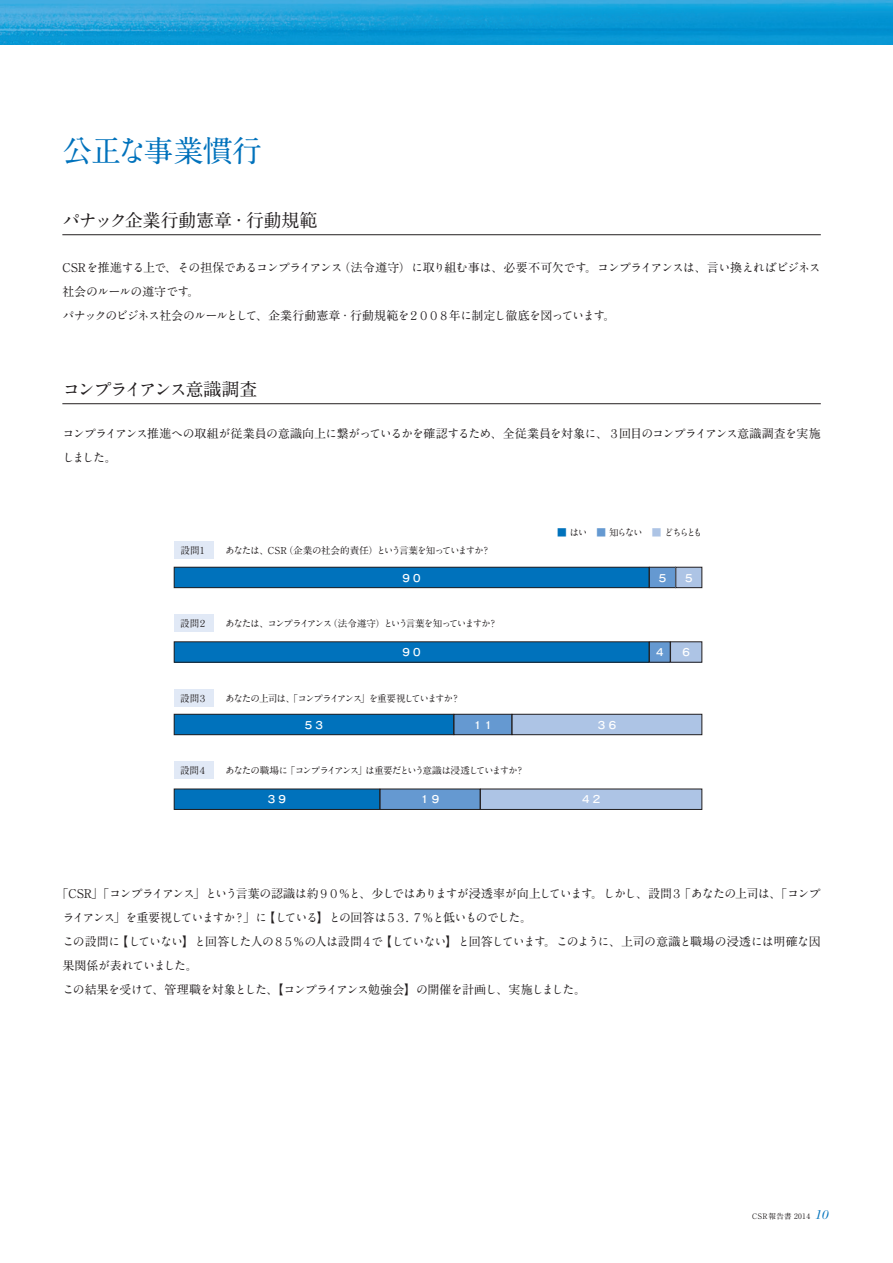
<style>
.page{position:relative;width:893px;height:1263px;background:#fff}
.page>*{position:absolute;margin:0;border:0;box-sizing:border-box;transform-origin:0 0}
.t1{font:700 30px "A1 Mincho Std";letter-spacing:-.035em;color:#0072bc}
.t2{font:700 18px "A1 Mincho Std";letter-spacing:-.015em;color:#231f20}
.t3{font:700 18px "A1 Mincho Std";letter-spacing:-.11em;color:#231f20}
.t4{font:italic 13.5px "Bodoni";color:#0072bc}
.t5{font:700 12px/24px "A1 Mincho Std";letter-spacing:-.075em;color:#231f20}
.t6{font:700 10.8px "Futo Go B101 Pro";color:#fff}
.t7{font:700 9.6px "A1 Mincho Std";letter-spacing:-.13em;color:#231f20}
.t8{font:700 9.6px "A1 Mincho Std";letter-spacing:-.1em;color:#231f20}
.t9{font:700 9.6px "A1 Mincho Std";letter-spacing:-.175em;color:#231f20}
.t10{font:700 7.5px "A1 Mincho Std";letter-spacing:.05em;color:#231f20}
.s1{color:#0072bc}
.s2{color:#6599d1}
.s3{color:#adc4e5}
</style>
<div class="page">
<img style="left:0;top:0;width:893px;height:45px">
<hr style="left:62px;top:234px;width:759px;height:1px;background:#231f20">
<hr style="left:62px;top:403px;width:759px;height:1px;background:#231f20">
<div style="left:174px;top:541px;width:39px;height:18px;background:#e1e9f6"></div>
<div style="left:174px;top:567px;width:475px;height:21px;background:#0072bc"></div>
<div style="left:174px;top:567px;width:475px;height:21px;border:1px solid #231f20"></div>
<div style="left:649px;top:567px;width:26px;height:21px;background:#6599d1"></div>
<div style="left:649px;top:567px;width:27px;height:21px;border:1px solid #231f20"></div>
<div style="left:676px;top:567px;width:26px;height:21px;background:#adc4e5"></div>
<div style="left:676px;top:567px;width:26px;height:21px;border:1px solid #231f20"></div>
<div style="left:174px;top:614px;width:39px;height:18px;background:#e1e9f6"></div>
<div style="left:174px;top:642px;width:475px;height:20px;background:#0072bc"></div>
<div style="left:649px;top:642px;width:21px;height:20px;background:#6599d1"></div>
<div style="left:670px;top:642px;width:32px;height:20px;background:#adc4e5"></div>
<div style="left:174px;top:689px;width:39px;height:18px;background:#e1e9f6"></div>
<div style="left:174px;top:714px;width:280px;height:21px;background:#0072bc"></div>
<div style="left:174px;top:714px;width:280px;height:21px;border:1px solid #231f20"></div>
<div style="left:454px;top:714px;width:58px;height:21px;background:#6599d1"></div>
<div style="left:454px;top:714px;width:58px;height:21px;border:1px solid #231f20"></div>
<div style="left:512px;top:714px;width:190px;height:21px;background:#adc4e5"></div>
<div style="left:512px;top:714px;width:190px;height:21px;border:1px solid #231f20"></div>
<div style="left:174px;top:761px;width:39px;height:18px;background:#e1e9f6"></div>
<div style="left:174px;top:789px;width:206px;height:20px;background:#0072bc"></div>
<div style="left:174px;top:789px;width:206px;height:21px;border:1px solid #231f20"></div>
<div style="left:380px;top:789px;width:100px;height:20px;background:#6599d1"></div>
<div style="left:380px;top:789px;width:100px;height:21px;border:1px solid #231f20"></div>
<div style="left:480px;top:789px;width:222px;height:20px;background:#adc4e5"></div>
<div style="left:480px;top:789px;width:222px;height:21px;border:1px solid #231f20"></div>
<h1 class="t1" style="left:62px;top:127px;width:201px">公正な事業慣行</h1>
<h2 class="t2" style="left:62px;top:206px;width:257px">パナック企業行動憲章･行動規範</h2>
<p class="t5" style="left:62px;top:254px;width:760px">CSRを推進する上で、その担保であるコンプライアンス（法令遵守）に取り組む事は、必要不可欠です。コンプライアンスは、言い換えればビジネス社会のルールの遵守です。<br>パナックのビジネス社会のルールとして、企業行動憲章・行動規範を２００８年に制定し徹底を図っています。</p>
<h2 class="t3" style="left:62px;top:375px;width:197px">コンプライアンス意識調査</h2>
<p class="t5" style="left:62px;top:420px;width:760px">コンプライアンス推進への取組が従業員の意識向上に繋がっているかを確認するため、全従業員を対象に、３回目のコンプライアンス意識調査を実施しました。</p>
<p class="t9" style="left:557px;top:524px;width:147px"><span class="s1">■</span> はい　<span class="s2">■</span> 知らない　<span class="s3">■</span> どちらとも</p>
<p class="t7" style="left:181px;top:542px;width:28px">設問１</p>
<p class="t8" style="left:225px;top:542px;width:267px">あなたは、CSR（企業の社会的責任）という言葉を知っていますか？</p>
<p class="t6" style="left:401px;top:569px;width:23px">９０</p>
<p class="t6" style="left:657px;top:569px;width:12px">５</p>
<p class="t6" style="left:683px;top:569px;width:12px">５</p>
<p class="t7" style="left:180px;top:615px;width:29px">設問２</p>
<p class="t7" style="left:225px;top:615px;width:274px">あなたは、コンプライアンス（法令遵守）という言葉を知っていますか？</p>
<p class="t6" style="left:401px;top:643px;width:23px">９０</p>
<p class="t6" style="left:654px;top:643px;width:12px">４</p>
<p class="t6" style="left:681px;top:643px;width:12px">６</p>
<p class="t7" style="left:180px;top:690px;width:29px">設問３</p>
<p class="t7" style="left:225px;top:690px;width:237px">あなたの上司は、「コンプライアンス」を重要視していますか？</p>
<p class="t6" style="left:303px;top:716px;width:23px">５３</p>
<p class="t6" style="left:472px;top:716px;width:23px">１１</p>
<p class="t6" style="left:596px;top:716px;width:23px">３６</p>
<p class="t7" style="left:180px;top:762px;width:29px">設問４</p>
<p class="t7" style="left:225px;top:762px;width:301px">あなたの職場に「コンプライアンス」は重要だという意識は浸透していますか？</p>
<p class="t6" style="left:266px;top:791px;width:23px">３９</p>
<p class="t6" style="left:419px;top:791px;width:23px">１９</p>
<p class="t6" style="left:580px;top:791px;width:23px">４２</p>
<p class="t5" style="left:62px;top:879px;width:760px;text-indent:-6px">「CSR」「コンプライアンス」という言葉の認識は約９０％と、少しではありますが浸透率が向上しています。しかし、設問３「あなたの上司は、「コンプライアンス」を重要視していますか？」に【している】との回答は５３．７％と低いものでした。<br>この設問に【していない】と回答した人の８５％の人は設問４で【していない】と回答しています。このように、上司の意識と職場の浸透には明確な因果関係が表れていました。<br>この結果を受けて、管理職を対象とした、【コンプライアンス勉強会】の開催を計画し、実施しました。</p>
<p class="t4" style="left:815px;top:1207px;width:15px">10</p>
<p class="t10" style="left:752px;top:1210px;width:59px">CSR報告書 2014</p>
</div>
